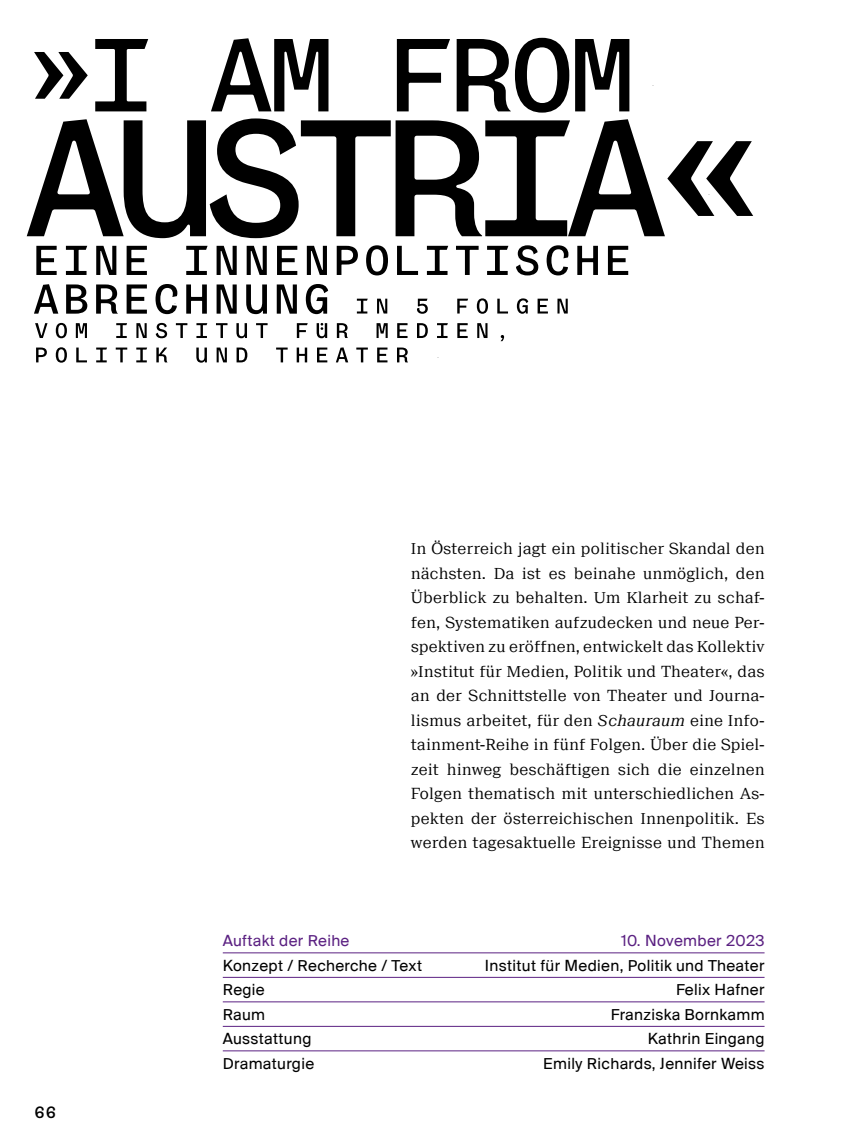
<style>
.page{position:relative;width:844px;height:1141px;background:#fff}
.page>*{position:absolute;margin:0;border:0;box-sizing:border-box;transform-origin:0 0}
.t1{font:300 16.62px/24.5px "Suisse BP Neue";letter-spacing:.01em;color:#000;text-align:justify}
.t2{font:16.62px "Suisse BP Intl";letter-spacing:.02em;color:#000}
.t3{font:16.62px "Suisse BP Intl";letter-spacing:.02em;color:#5b2182}
.t4{font:15.75px "Ensemble Mono";color:#000}
.s1{font-style:italic}
</style>
<div class="page">
<svg style="left:34px;top:284px;width:294px;height:30px"></svg>
<svg style="left:36px;top:245px;width:592px;height:30px"></svg>
<svg style="left:27px;top:118px;width:726px;height:120px"></svg>
<svg style="left:34px;top:38px;width:596px;height:75px"></svg>
<svg style="left:36px;top:347px;width:372px;height:16px"></svg>
<svg style="left:35px;top:323px;width:469px;height:18px"></svg>
<svg style="left:357px;top:298px;width:210px;height:16px"></svg>
<hr style="left:223px;top:1050px;width:541px;height:1px;background:#5b2182">
<hr style="left:223px;top:1026px;width:541px;height:1px;background:#5b2182">
<hr style="left:223px;top:1001px;width:541px;height:1px;background:#5b2182">
<hr style="left:223px;top:977px;width:541px;height:1px;background:#5b2182">
<hr style="left:223px;top:952px;width:541px;height:1px;background:#5b2182">
<p class="t4" style="left:35px;top:1102px;width:23px">66</p>
<p class="t1" style="left:410px;top:536px;width:355px">In Österreich jagt ein politischer Skandal den nächsten. Da ist es beinahe unmöglich, den Überblick zu behalten. Um Klarheit zu schaf&shy;fen, Systematiken aufzudecken und neue Per&shy;spektiven zu eröffnen, entwickelt das Kollektiv »Institut für Medien, Politik und Theater«, das an der Schnittstelle von Theater und Journa&shy;lismus arbeitet, für den <span class="s1">Schauraum</span> eine Info&shy;tainment-Reihe in fünf Folgen. Über die Spiel&shy;zeit hinweg beschäftigen sich die einzelnen Folgen thematisch mit unterschiedlichen As&shy;pekten der österreichischen Innenpolitik. Es werden tagesaktuelle Ereignisse und Themen</p>
<p class="t3" style="left:223px;top:931px;width:128px">Auftakt der Reihe</p>
<p class="t3" style="left:621px;top:931px;width:145px">10. November 2023</p>
<p class="t2" style="left:223px;top:955px;width:201px">Konzept / Recherche / Text</p>
<p class="t2" style="left:485px;top:955px;width:281px">Institut für Medien, Politik und Theater</p>
<p class="t2" style="left:223px;top:980px;width:43px">Regie</p>
<p class="t2" style="left:676px;top:980px;width:90px">Felix Hafner</p>
<p class="t2" style="left:223px;top:1004px;width:44px">Raum</p>
<p class="t2" style="left:610px;top:1004px;width:155px">Franziska Bornkamm</p>
<p class="t2" style="left:223px;top:1029px;width:90px">Ausstattung</p>
<p class="t2" style="left:647px;top:1029px;width:118px">Kathrin Eingang</p>
<p class="t2" style="left:223px;top:1053px;width:93px">Dramaturgie</p>
<p class="t2" style="left:543px;top:1053px;width:223px">Emily Richards, Jennifer Weiss</p>
</div>
